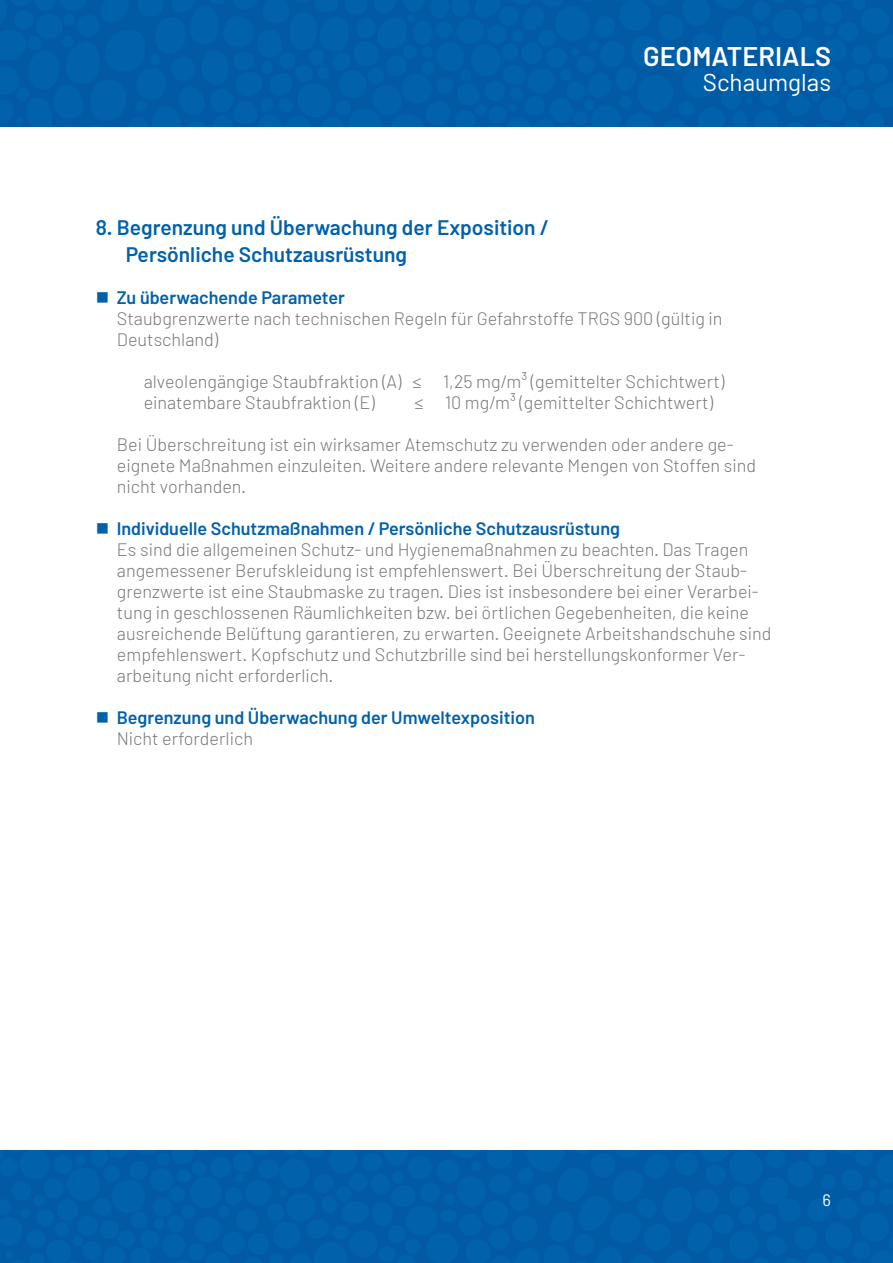
<style>
.page{position:relative;width:893px;height:1263px;background:#0161aa}
.page>*{position:absolute;margin:0;border:0;box-sizing:border-box;transform-origin:0 0}
.t1{font:600 27px "Barlow";color:#fff}
.t2{font:24.3px "Barlow";color:#fff}
.t3{font:600 21px/27px "Barlow";color:#0161ab}
.t4{font:300 18px/21px "Barlow";color:#76787b}
.t5{font:600 18px/21px "Barlow";color:#0161ab}
.t6{font:16.5px "Barlow";color:#fff}
.s1{color:#0161ab}
.s2{font-weight:600;color:#0161ab}
.s3{font-weight:300;color:#76787b}
</style>
<div class="page">
<div style="left:0;top:128px;width:893px;height:1021px;background:#fff"></div>
<h1 class="t1" style="left:643px;top:40px;width:189px">GEOMATERIALS</h1>
<h2 class="t2" style="left:703px;top:67px;width:130px">Schaumglas</h2>
<p class="t3" style="left:126px;top:213px;width:424px;text-indent:-30px">8. Begrenzung und Überwachung der Exposition /<br>Persönliche Schutzausrüstung</p>
<p class="t4" style="left:117px;top:286px;width:607px;text-indent:-21px"><span class="s1">■</span> <span class="s2">Zu überwachende Parameter<br></span>Staubgrenzwerte nach technischen Regeln für Gefahrstoffe TRGS 900 (gültig in<br>Deutschland)</p>
<p class="t4" style="left:144px;top:370px;width:582px">alveolengängige Staubfraktion (A) ≤ 1,25 mg/m³ (gemittelter Schichtwert) einatembare Staubfraktion (E)</p>
<p class="t4" style="left:414px;top:391px;width:300px">≤ 10 mg/m³ (gemittelter Schichtwert)</p>
<p class="t4" style="left:117px;top:433px;width:641px">Bei Überschreitung ist ein wirksamer Atemschutz zu verwenden oder andere ge&shy;eignete Maßnahmen einzuleiten. Weitere andere relevante Mengen von Stoffen sind nicht vorhanden.</p>
<p class="t4" style="left:117px;top:517px;width:656px;text-indent:-21px"><span class="s1">■</span> <span class="s2">Individuelle Schutzmaßnahmen / Persönliche Schutzausrüstung<br></span>Es sind die allgemeinen Schutz- und Hygienemaßnahmen zu beachten. Das Tragen angemessener Berufskleidung ist empfehlenswert. Bei Überschreitung der Staub&shy;grenzwerte ist eine Staubmaske zu tragen. Dies ist insbesondere bei einer Verarbei&shy;tung in geschlossenen Räumlichkeiten bzw. bei örtlichen Gegebenheiten, die keine ausreichende Belüftung garantieren, zu erwarten. Geeignete Arbeitshandschuhe sind empfehlenswert. Kopfschutz und Schutzbrille sind bei herstellungskonformer Ver&shy;arbeitung nicht erforderlich.</p>
<p class="t5" style="left:117px;top:707px;width:420px;text-indent:-21px">■ Begrenzung und Überwachung der Umweltexposition<br><span class="s3">Nicht erforderlich</span></p>
<p class="t6" style="left:822px;top:1189px;width:10px">6</p>
</div>
